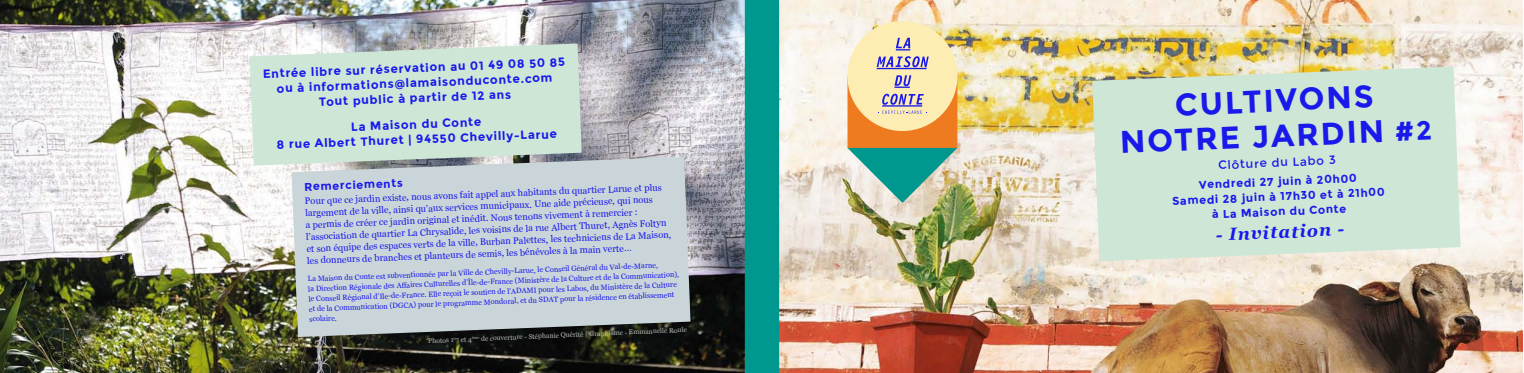
<style>
.page{position:relative;width:1524px;height:373px;background:#fff}
.page>*{position:absolute;margin:0;border:0;box-sizing:border-box;transform-origin:0 0}
.t1{font:700 31.25px/34.9px "Montserrat";color:#1919eb;text-align:right}
.t2{font:italic 700 17.5px "Georgia";color:#1919eb}
.t3{font:700 11.88px/15px "Montserrat";color:#1919eb;text-align:center}
.t4{font:11.88px "Montserrat";color:#1919eb}
.t5{font:700 11.25px/15px "Montserrat";color:#1919eb;text-align:center}
.t6{font:9.38px/11.9px "Georgia";color:#1919eb}
.t7{font:7.5px/10px "Georgia";color:#1919eb}
.t8{font:6.88px "Georgia";color:#b4b8b5}
</style>
<div class="page">
<img style="left:0;top:1px;width:1522px;height:371px">
<svg style="left:1092px;top:66px;width:368px;height:195px;background:#d0e5d3"></svg>
<svg style="left:250px;top:43px;width:332px;height:122px;background:#cde3d5"></svg>
<div style="left:847px;top:21px;width:110px;height:110px;background:#fdedb2;border-radius:50%"></div>
<hr style="left:876px;top:68px;width:50px;height:1px;background:#1919eb">
<svg style="left:896px;top:38px;width:14px;height:12px"></svg>
<svg style="left:877px;top:56px;width:52px;height:11px"></svg>
<svg style="left:847px;top:75px;width:110px;height:127px"></svg>
<div style="left:745px;top:1px;width:34px;height:371px;background:#00978e"></div>
<svg style="left:291px;top:156px;width:399px;height:180px;background:#c0cbce"></svg>
<svg style="left:1395px;top:121px;width:35px;height:20px"></svg>
<svg style="left:454px;top:335px;width:25px;height:7px"></svg>
<p class="t3" style="left:263px;top:65px;width:304px;rotate:-2deg">Entrée libre sur réservation au 01 49 08 50 85 ou à informations@lamaisonduconte.com<br>Tout public à partir de 12 ans</p>
<p class="t3" style="left:276px;top:121px;width:282px;rotate:-2deg">La Maison du Conte<br>8 rue Albert Thuret | 94550 Chevilly-Larue</p>
<p class="t5" style="left:304px;top:178px;width:100px;rotate:-2deg">Remerciements</p>
<p class="t6" style="left:304px;top:194px;width:367px;rotate:-2deg">Pour que ce jardin existe, nous avons fait appel aux habitants du quartier Larue et plus largement de la ville, ainsi qu’aux services municipaux. Une aide précieuse, qui nous<br>a permis de créer ce jardin original et inédit. Nous tenons vivement à remercier : l’association de quartier La Chrysalide, les voisins de la rue Albert Thuret, Agnès Foltyn et son équipe des espaces verts de la ville, Burban Palettes, les techniciens de La Maison, les donneurs de branches et planteurs de semis, les bénévoles à la main verte…</p>
<p class="t7" style="left:308px;top:272px;width:373px;rotate:-2deg">La Maison du Conte est subventionnée par la Ville de Chevilly-Larue, le Conseil Général du Val-de-Marne,<br>la Direction Régionale des Affaires Culturelles d’Île-de-France (Ministère de la Culture et de la Communication), le Conseil Régional d’Ile-de-France. Elle reçoit le soutien de l’ADAMI pour les Labos, du Ministère de la Culture et de la Communication (DGCA) pour le programme Mondoral, et du SDAT pour la résidence en établissement</p>
<p class="t7" style="left:309px;top:313px;width:29px;rotate:-2deg">scolaire.</p>
<p class="t8" style="left:428px;top:336px;width:27px;rotate:-2deg">Photos 1</p>
<p class="t8" style="left:481px;top:333px;width:207px;rotate:-2deg">de couverture - Stéphanie Quérité | Graphisme - Emmanuelle Roule</p>
<h1 class="t1" style="left:1117px;top:91px;width:266px;rotate:-3deg">CULTIVONS<br>NOTRE JARDIN</h1>
<p class="t4" style="left:1218px;top:158px;width:119px;rotate:-3deg">Clôture du Labo 3</p>
<p class="t5" style="left:1171px;top:179px;width:214px;rotate:-3deg">Vendredi 27 juin à 20h00<br>Samedi 28 juin à 17h30 et à 21h00 à La Maison du Conte</p>
<h2 class="t2" style="left:1215px;top:225px;width:130px;rotate:-3deg">- Invitation -</h2>
</div>
